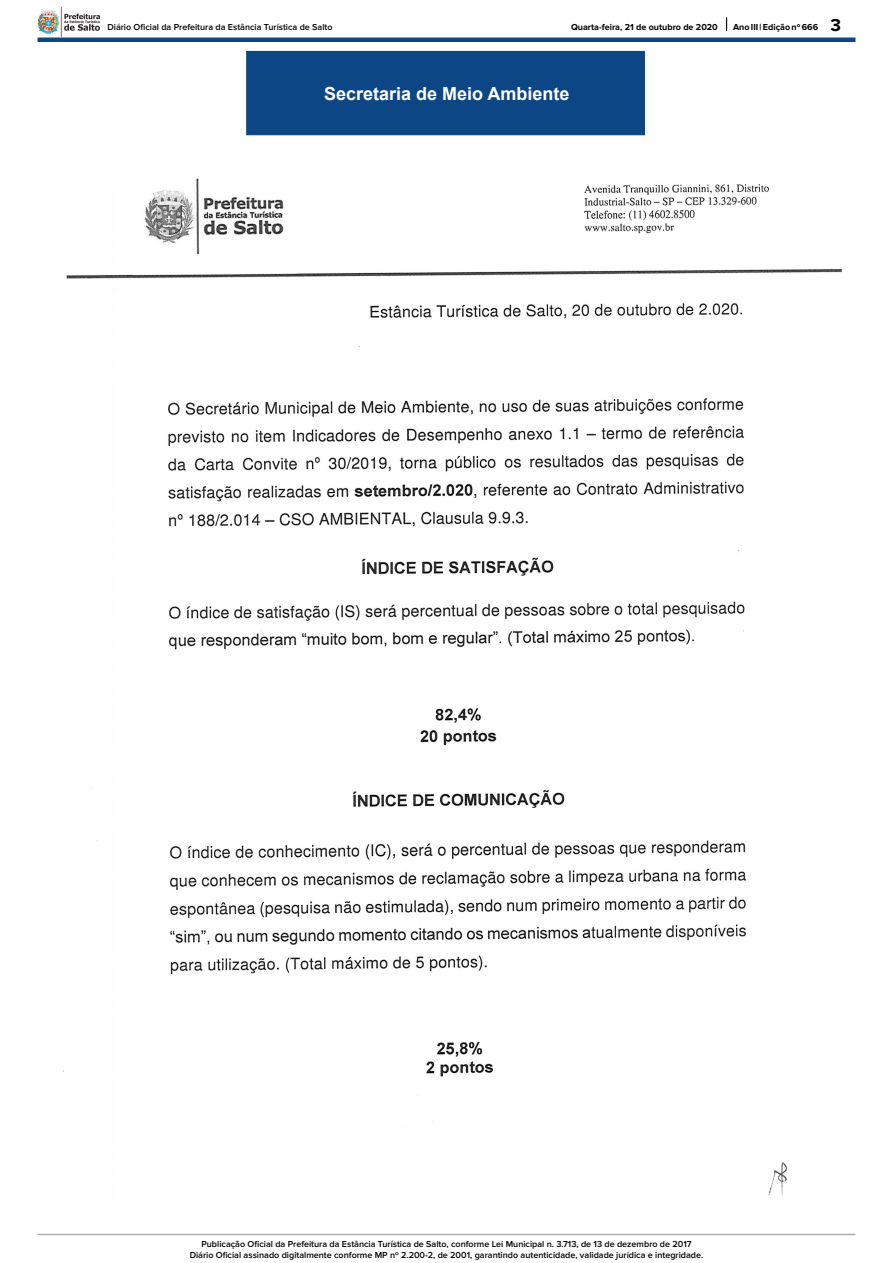
<style>
.page{position:relative;width:893px;height:1263px;background:#fff}
.page>*{position:absolute;margin:0;border:0;box-sizing:border-box;transform-origin:0 0}
.t1{font:700 18px "Arial";color:#fff}
.t2{font:600 9px/10.8px "Proxima Nova";color:#000;text-align:center}
.t3{font:700 9px "Proxima Nova";color:#000}
.s1{font-size:18px}
</style>
<div class="page">
<hr style="left:38px;top:38px;width:817px;height:4px;background:#0c4685">
<svg style="left:726px;top:17px;width:1px;height:14px"></svg>
<img style="left:38px;top:8px;width:62px;height:28px">
<hr style="left:37px;top:1234px;width:818px;height:1px;background:#aaacaf">
<img style="left:63px;top:178px;width:779px;height:1020px">
<div style="left:246px;top:51px;width:399px;height:84px;background:#0c4685"></div>
<p class="t2" style="left:107px;top:22px;width:227px">Diário Oficial da Prefeitura da Estância Turística de Salto</p>
<p class="t3" style="left:571px;top:22px;width:148px">Quarta-feira, 21 de outubro de 2020</p>
<p class="t3" style="left:733px;top:22px;width:110px">Ano III | Edição nº 666 <span class="s1">3</span></p>
<p class="t1" style="left:324px;top:81px;width:247px">Secretaria de Meio Ambiente</p>
<p class="t2" style="left:190px;top:1238px;width:515px">Publicação Oficial da Prefeitura da Estância Turística de Salto, conforme Lei Municipal n. 3.713, de 13 de dezembro de 2017<br>Diário Oficial assinado digitalmente conforme MP nº 2.200-2, de 2001, garantindo autenticidade, validade jurídica e integridade.</p>
</div>
